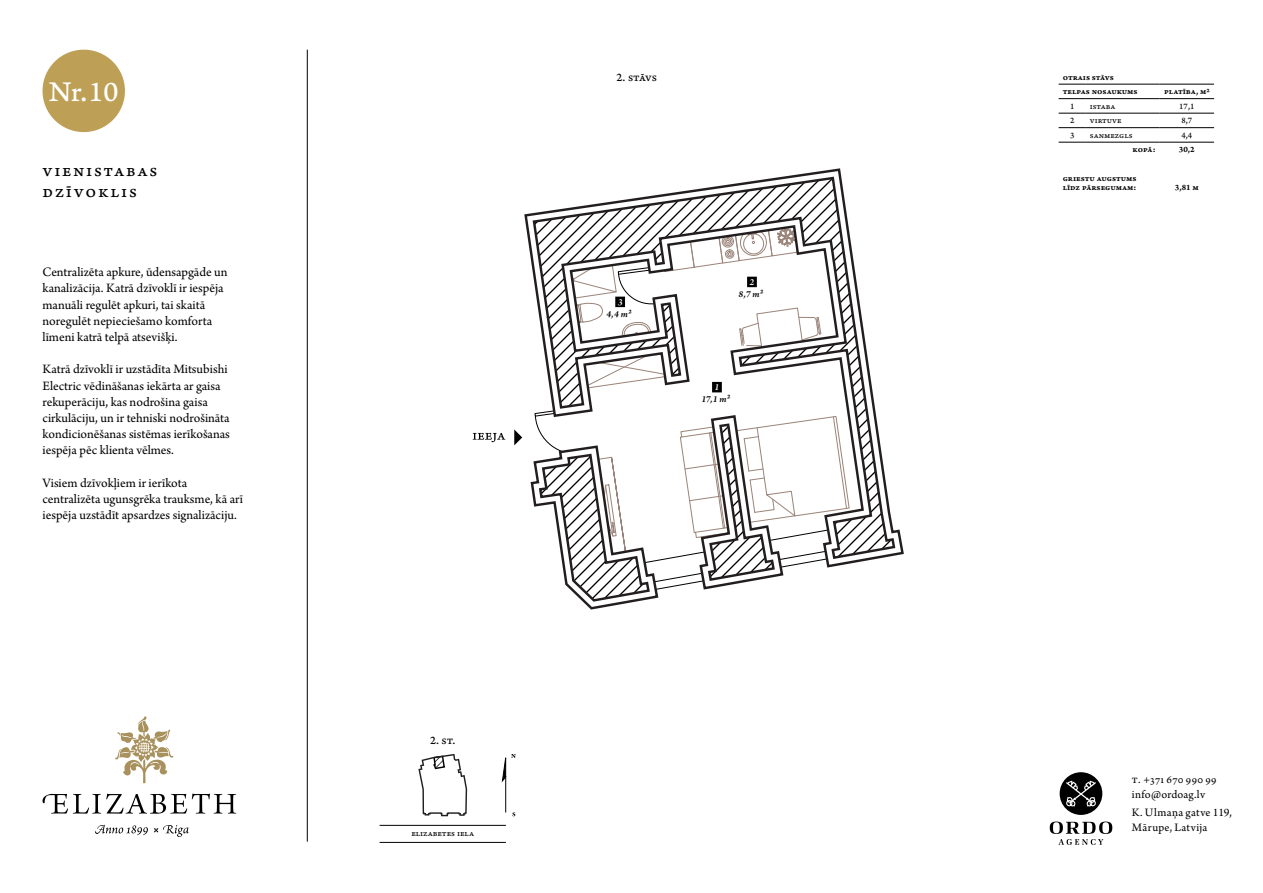
<style>
.page{position:relative;width:1263px;height:893px;background:#fff}
.page>*{position:absolute;margin:0;border:0;box-sizing:border-box;transform-origin:0 0}
.t1{font:30px "Arno Pro Caption";color:#fff}
.t2{font:18px/21px "Arno Pro Caption";letter-spacing:.1em;color:#000}
.t3{font:13.5px/16.2px "Arno Pro";color:#000}
.t4{font:12px/14.4px "Arno Pro";letter-spacing:.025em;color:#000}
.t5{font:12px "Arno Pro Caption";letter-spacing:-.02em;color:#000}
.t6{font:italic 600 9.75px "Arno Pro";letter-spacing:.025em;color:#000}
.t7{font:italic 600 9.75px "Arno Pro";color:#fff}
.t8{font:8.85px "Arno Pro Caption";color:#000}
.t9{font:8.7px/14.5px "Arno Pro Smbd Caption";letter-spacing:-.005em;color:#000}
.t10{font:8.7px "Arno Pro Caption";color:#000}
</style>
<div class="page">
<svg style="left:1059px;top:84px;width:27px;height:1px"></svg>
<hr style="left:1086px;top:84px;width:74px;height:1px;background:#000">
<hr style="left:1160px;top:84px;width:54px;height:1px;background:#000">
<svg style="left:1059px;top:98px;width:27px;height:1px"></svg>
<hr style="left:1086px;top:98px;width:74px;height:1px;background:#000">
<hr style="left:1160px;top:98px;width:54px;height:1px;background:#000">
<svg style="left:1059px;top:113px;width:27px;height:1px"></svg>
<hr style="left:1086px;top:113px;width:74px;height:1px;background:#000">
<hr style="left:1160px;top:113px;width:54px;height:1px;background:#000">
<svg style="left:1059px;top:127px;width:27px;height:1px"></svg>
<hr style="left:1086px;top:127px;width:74px;height:1px;background:#000">
<hr style="left:1160px;top:127px;width:54px;height:1px;background:#000">
<svg style="left:1059px;top:142px;width:27px;height:1px"></svg>
<hr style="left:1086px;top:142px;width:74px;height:1px;background:#000">
<hr style="left:1160px;top:142px;width:54px;height:1px;background:#000">
<hr style="left:505px;top:776px;width:1px;height:36px;background:#000">
<svg style="left:501px;top:754px;width:15px;height:29px"></svg>
<svg style="left:512px;top:812px;width:3px;height:4px"></svg>
<svg style="left:1050px;top:772px;width:62px;height:73px"></svg>
<hr style="left:380px;top:825px;width:126px;height:1px;background:#000">
<hr style="left:380px;top:842px;width:126px;height:1px;background:#000">
<hr style="left:307px;top:50px;width:1px;height:792px;background:#000">
<svg style="left:42px;top:793px;width:194px;height:21px"></svg>
<svg style="left:95px;top:825px;width:94px;height:12px"></svg>
<svg style="left:115px;top:716px;width:58px;height:67px"></svg>
<svg style="left:418px;top:754px;width:49px;height:62px"></svg>
<svg style="left:531px;top:175px;width:366px;height:428px"></svg>
<div style="left:615px;top:297px;width:10px;height:10px;background:#000"></div>
<div style="left:747px;top:277px;width:10px;height:10px;background:#000"></div>
<div style="left:712px;top:382px;width:10px;height:10px;background:#000"></div>
<svg style="left:514px;top:429px;width:8px;height:16px"></svg>
<svg style="left:473px;top:433px;width:32px;height:9px"></svg>
<div style="left:43px;top:50px;width:82px;height:82px;background:#be9f56;border-radius:50%"></div>
<h1 class="t1" style="left:49px;top:74px;width:71px">Nr.10</h1>
<h2 class="t2" style="left:43px;top:160px;width:116px">vienistabas dzīvoklis</h2>
<p class="t3" style="left:43px;top:265px;width:187px">Centralizēta apkure, ūdensapgāde un kanalizācija. Katrā dzīvoklī ir iespēja manuāli regulēt apkuri, tai skaitā noregulēt nepieciešamo komforta līmeni katrā telpā atsevišķi.</p>
<p class="t3" style="left:43px;top:362px;width:189px">Katrā dzīvoklī ir uzstādīta Mitsubishi Electric vēdināšanas iekārta ar gaisa rekuperāciju, kas nodrošina gaisa cirkulāciju, un ir tehniski nodrošināta kondicionēšanas sistēmas ierīkošanas iespēja pēc klienta vēlmes.</p>
<p class="t3" style="left:43px;top:475px;width:202px">Visiem dzīvokļiem ir ierīkota centralizēta ugunsgrēka trauksme, kā arī iespēja uzstādīt apsardzes signalizāciju.</p>
<p class="t5" style="left:616px;top:70px;width:42px">2. stāvs</p>
<p class="t7" style="left:618px;top:296px;width:6px">3</p>
<p class="t6" style="left:606px;top:308px;width:27px">4,4 m²</p>
<p class="t7" style="left:749px;top:276px;width:6px">2</p>
<p class="t6" style="left:738px;top:288px;width:26px">8,7 m²</p>
<p class="t7" style="left:714px;top:382px;width:6px">1</p>
<p class="t6" style="left:701px;top:393px;width:30px">17,1 m²</p>
<p class="t5" style="left:430px;top:734px;width:27px">2. st.</p>
<p class="t8" style="left:411px;top:828px;width:64px">elizabetes iela</p>
<p class="t9" style="left:1063px;top:70px;width:76px">otrais stāvs telpas nosaukums</p>
<p class="t9" style="left:1164px;top:85px;width:47px">platība, m2</p>
<p class="t10" style="left:1070px;top:101px;width:6px">1</p>
<p class="t10" style="left:1090px;top:101px;width:27px">istaba</p>
<p class="t10" style="left:1179px;top:101px;width:17px">17,1</p>
<p class="t10" style="left:1070px;top:116px;width:6px">2</p>
<p class="t10" style="left:1090px;top:116px;width:33px">virtuve</p>
<p class="t10" style="left:1181px;top:116px;width:12px">8,7</p>
<p class="t10" style="left:1070px;top:130px;width:6px">3</p>
<p class="t10" style="left:1090px;top:130px;width:44px">sanmezgls</p>
<p class="t10" style="left:1181px;top:130px;width:12px">4,4</p>
<p class="t9" style="left:1132px;top:143px;width:24px">kopā:</p>
<p class="t9" style="left:1179px;top:143px;width:17px">30,2</p>
<p class="t9" style="left:1063px;top:174px;width:75px;line-height:9px">griestu augstums līdz pārsegumam:</p>
<p class="t9" style="left:1175px;top:181px;width:25px">3,81 m</p>
<p class="t4" style="left:1132px;top:773px;width:86px">т. +371 670 990 99 info@ordoag.lv</p>
<p class="t4" style="left:1132px;top:806px;width:102px">K. Ulmaņa gatve 119,<br>Mārupe, Latvija</p>
</div>
